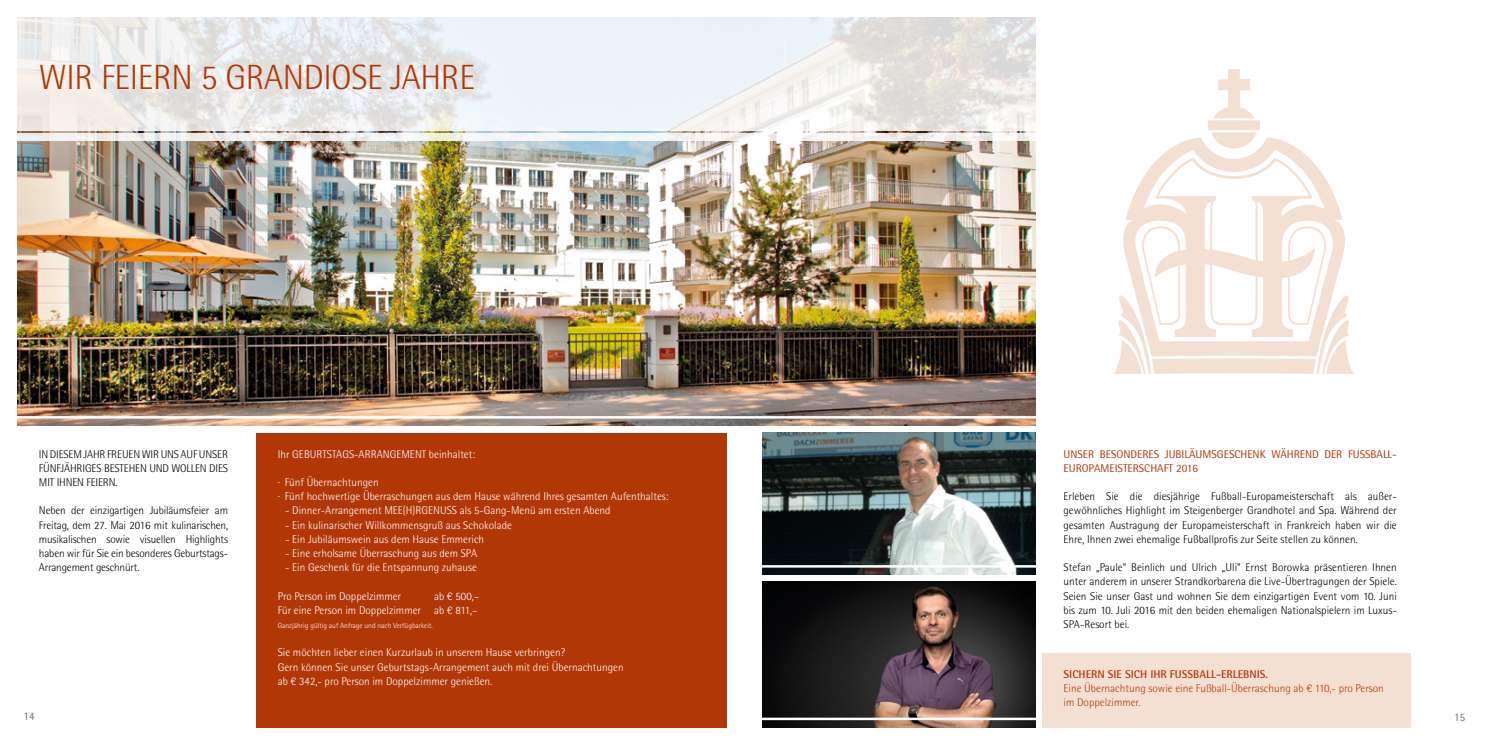
<style>
.page{position:relative;width:1489px;height:745px;background:#fff}
.page>*{position:absolute;margin:0;border:0;box-sizing:border-box;transform-origin:0 0}
.t1{font:300 35px "Rotis Semi Sans W1 G";letter-spacing:-.01em;color:#b13706}
.t2{font:300 11.25px/14.1px "Rotis Semi Sans W1 G";letter-spacing:-.015em;color:#000;text-align:justify}
.t3{font:300 11.25px/14.1px "Rotis Semi Sans W1 G";color:#fff}
.t4{font:300 11.25px/14.1px "Rotis Semi Sans W1 G";color:#b13706}
.t5{font:11.25px/14.1px "Rotis Semi Sans W1 G";color:#b13706}
.t6{font:700 11.25px "Rotis Semi Sans W1 G";color:#b13706}
.t7{font:300 11.25px "Rotis Semi Sans W1 G";color:#565656}
.t8{font:300 7.5px "Rotis Semi Sans W1 G";color:#fff}
</style>
<div class="page">
<svg style="left:1114px;top:69px;width:240px;height:305px"></svg>
<img style="left:762px;top:432px;width:273px;height:142px">
<img style="left:762px;top:581px;width:273px;height:145px">
<div style="left:256px;top:432px;width:470px;height:294px;background:#b13706"></div>
<div style="left:1042px;top:652px;width:368px;height:74px;background:#f4e0d3"></div>
<img style="left:18px;top:131px;width:1017px;height:294px">
<hr style="left:14px;top:416px;width:1028px;height:2px;background:#fff">
<hr style="left:758px;top:717px;width:284px;height:2px;background:#fff">
<hr style="left:758px;top:564px;width:284px;height:3px;background:#fff">
<svg style="left:17px;top:133px;width:1018px;height:7px;fill:#f3f4f3"></svg>
<svg style="left:17px;top:17px;width:1019px;height:114px"></svg>
<h1 class="t1" style="left:39px;top:57px;width:437px">WIR FEIERN 5 GRANDIOSE JAHRE</h1>
<p class="t2" style="left:39px;top:446px;width:190px">IN DIESEM JAHR FREUEN WIR UNS AUF UNSER FÜNFJÄHRIGES BESTEHEN UND WOLLEN DIES MIT IHNEN FEIERN.</p>
<p class="t2" style="left:39px;top:503px;width:190px">Neben der einzigartigen Jubiläumsfeier am Freitag, dem 27. Mai 2016 mit kulinarischen, musikalischen sowie visuellen Highlights haben wir für Sie ein besonderes Geburtstags-Arrangement geschnürt.</p>
<p class="t3" style="left:278px;top:446px;width:199px">Ihr GEBURTSTAGS-ARRANGEMENT beinhaltet:</p>
<p class="t3" style="left:278px;top:475px;width:392px">· Fünf Übernachtungen<br>· Fünf hochwertige Überraschungen aus dem Hause während Ihres gesamten Aufenthaltes:</p>
<p class="t3" style="left:285px;top:503px;width:327px">- Dinner-Arrangement MEE(H)RGENUSS als 5-Gang-Menü am ersten Abend</p>
<p class="t3" style="left:285px;top:517px;width:228px">- Ein kulinarischer Willkommensgruß aus Schokolade</p>
<p class="t3" style="left:285px;top:531px;width:200px">- Ein Jubiläumswein aus dem Hause Emmerich</p>
<p class="t3" style="left:285px;top:546px;width:193px">- Eine erholsame Überraschung aus dem SPA</p>
<p class="t3" style="left:285px;top:560px;width:193px">- Ein Geschenk für die Entspannung zuhause</p>
<p class="t3" style="left:278px;top:588px;width:125px">Pro Person im Doppelzimmer</p>
<p class="t3" style="left:278px;top:588px;width:203px;text-align:right">ab € 500,–<br>Für eine Person im Doppelzimmer ab € 811,–</p>
<p class="t8" style="left:278px;top:620px;width:157px">Ganzjährig gültig auf Anfrage und nach Verfügbarkeit.</p>
<p class="t3" style="left:278px;top:645px;width:347px">Sie möchten lieber einen Kurzurlaub in unserem Hause verbringen?<br>Gern können Sie unser Geburtstags-Arrangement auch mit drei Übernachtungen ab € 342,- pro Person im Doppelzimmer genießen.</p>
<p class="t5" style="left:1063px;top:446px;width:335px">UNSER BESONDERES JUBILÄUMSGESCHENK WÄHREND DER FUSSBALL-<br>EUROPAMEISTERSCHAFT 2016</p>
<p class="t2" style="left:1063px;top:489px;width:335px">Erleben Sie die diesjährige Fußball-Europameisterschaft als außer&shy;gewöhnliches Highlight im Steigenberger Grandhotel and Spa. Während der gesamten Austragung der Europameisterschaft in Frankreich haben wir die Ehre, Ihnen zwei ehemalige Fußballprofis zur Seite stellen zu können.</p>
<p class="t2" style="left:1063px;top:560px;width:335px">Stefan „Paule“ Beinlich und Ulrich „Uli“ Ernst Borowka präsentieren Ihnen unter anderem in unserer Strandkorbarena die Live-Übertragungen der Spiele.<br>Seien Sie unser Gast und wohnen Sie dem einzigartigen Event vom 10. Juni bis zum 10. Juli 2016 mit den beiden ehemaligen Nationalspielern im Luxus-SPA-Resort bei.</p>
<p class="t6" style="left:1063px;top:666px;width:206px">SICHERN SIE SICH IHR FUSSBALL-ERLEBNIS.</p>
<p class="t4" style="left:1063px;top:680px;width:322px">Eine Übernachtung sowie eine Fußball-Überraschung ab € 110,- pro Person im Doppelzimmer.</p>
<p class="t7" style="left:24px;top:709px;width:12px">14</p>
<p class="t7" style="left:1454px;top:709px;width:12px">15</p>
</div>
